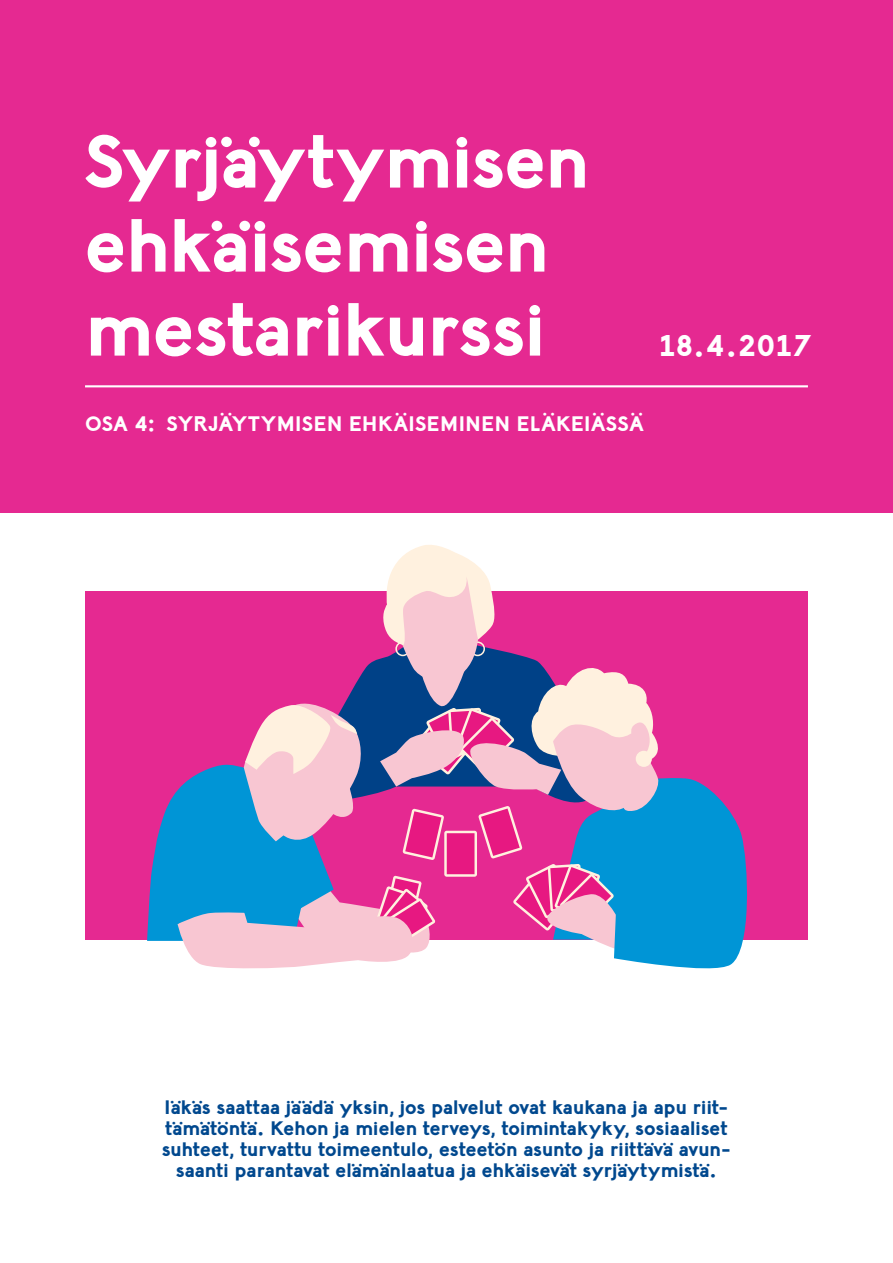
<style>
.page{position:relative;width:893px;height:1263px;background:#fff}
.page>*{position:absolute;margin:0;border:0;box-sizing:border-box;transform-origin:0 0}
.t1{font:700 75px/84px "Lil Grotesk";color:#fff}
.t2{font:700 30px "Lil Grotesk";letter-spacing:.065em;color:#fff}
.t3{font:700 21px "Lil Grotesk";letter-spacing:.03em;color:#fff}
.t4{font:700 19.5px/21px "Lil Grotesk";letter-spacing:.015em;color:#00488e;text-align:center}
</style>
<div class="page">
<div style="left:85px;top:591px;width:723px;height:349px;background:#e52991"></div>
<div style="left:0;top:0;width:893px;height:512px;background:#e52991"></div>
<hr style="left:85px;top:385px;width:723px;height:2px;background:#fff">
<svg style="left:147px;top:545px;width:600px;height:423px"></svg>
<h1 class="t1" style="left:85px;top:122px;width:505px">Syrjäytymisen ehkäisemisen mestarikurssi</h1>
<h2 class="t2" style="left:660px;top:327px;width:153px">18.4.2017</h2>
<p class="t3" style="left:85px;top:411px;width:560px">OSA 4: SYRJÄYTYMISEN EHKÄISEMINEN ELÄKEIÄSSÄ</p>
<p class="t4" style="left:162px;top:1097px;width:570px">Iäkäs saattaa jäädä yksin, jos palvelut ovat kaukana ja apu riit&shy;tämätöntä. Kehon ja mielen terveys, toimintakyky, sosiaaliset suhteet, turvattu toimeentulo, esteetön asunto ja riittävä avun&shy;saanti parantavat elämänlaatua ja ehkäisevät syrjäytymistä.</p>
</div>
